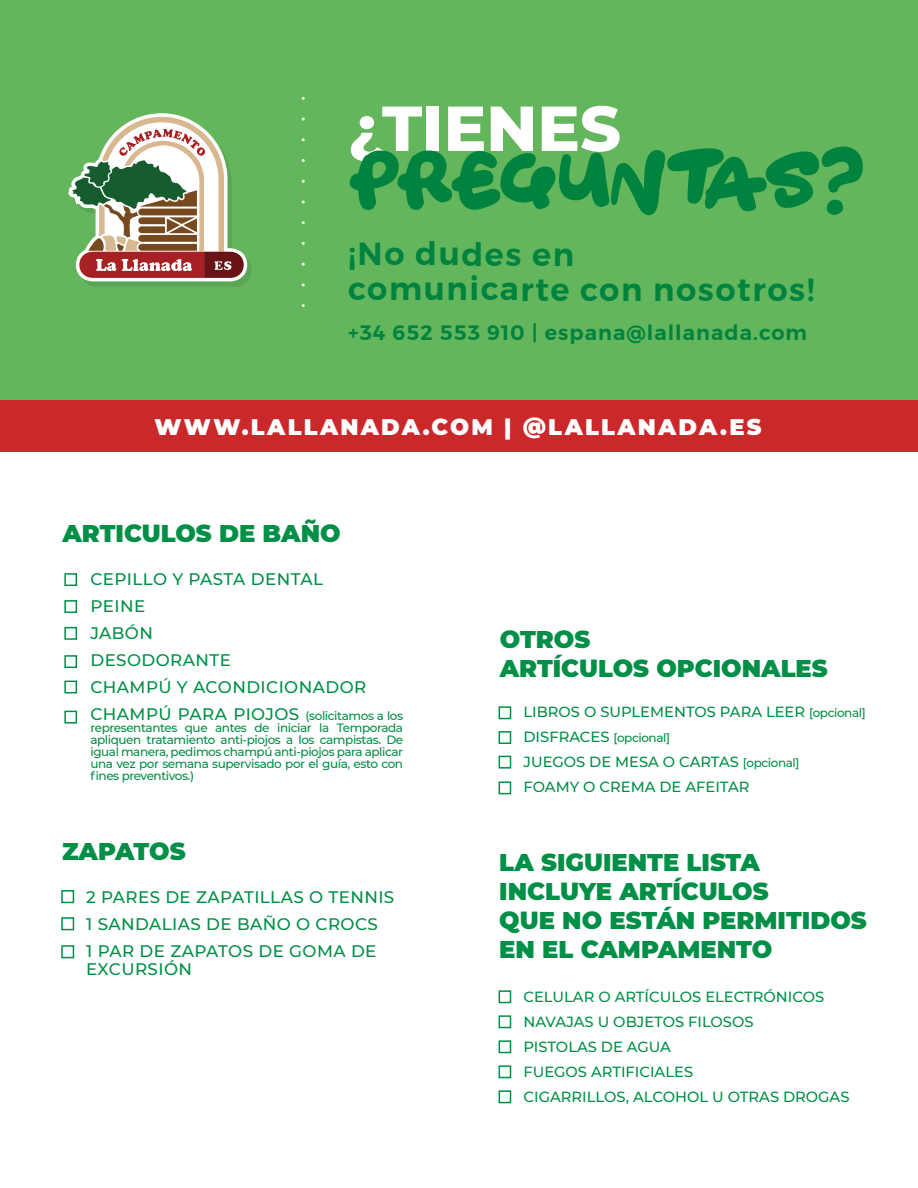
<style>
.page{position:relative;width:918px;height:1188px;background:#fff}
.page>*{position:absolute;margin:0;border:0;box-sizing:border-box;transform-origin:0 0}
.t1{font:800 63.3px "Montserrat";color:#fff}
.t2{font:60.3px "Only Organic";letter-spacing:-.05em;color:#00833f}
.t3{font:600 31.95px/35.2px "Gontserrat";letter-spacing:.045em;color:#00833f}
.t4{font:900 24.15px/29px "Montserrat";color:#008f46}
.t5{font:900 22.5px "Montserrat";letter-spacing:.1em;color:#fff}
.t6{font:600 20.7px "Gontserrat";letter-spacing:.05em;color:#00833f}
.t7{font:500 16.8px/27px "Montserrat";letter-spacing:.025em;color:#008f46}
.t8{font:500 14.7px/25px "Montserrat";color:#008f46}
.t9{font:500 12px/12px "Montserrat";letter-spacing:-.035em;color:#008f46;text-align:justify}
.s1{font-size:58.5px}
.s2{font-size:12px}
.s3{font-size:14.7px}
</style>
<div class="page">
<div style="left:0;top:0;width:918px;height:430px;background:#64b65d"></div>
<div style="left:499px;top:706px;width:12px;height:13px;border:2px solid #008f46"></div>
<div style="left:499px;top:731px;width:12px;height:13px;border:2px solid #008f46"></div>
<div style="left:499px;top:756px;width:12px;height:13px;border:2px solid #008f46"></div>
<div style="left:499px;top:781px;width:12px;height:13px;border:2px solid #008f46"></div>
<div style="left:499px;top:990px;width:12px;height:13px;border:2px solid #008f46"></div>
<div style="left:499px;top:1015px;width:12px;height:13px;border:2px solid #008f46"></div>
<div style="left:499px;top:1040px;width:12px;height:13px;border:2px solid #008f46"></div>
<div style="left:499px;top:1065px;width:12px;height:13px;border:2px solid #008f46"></div>
<div style="left:499px;top:1090px;width:12px;height:13px;border:2px solid #008f46"></div>
<div style="left:64px;top:573px;width:13px;height:13px;border:2px solid #008f46"></div>
<div style="left:64px;top:600px;width:13px;height:13px;border:2px solid #008f46"></div>
<div style="left:64px;top:627px;width:13px;height:13px;border:2px solid #008f46"></div>
<div style="left:64px;top:655px;width:13px;height:13px;border:2px solid #008f46"></div>
<div style="left:64px;top:681px;width:13px;height:12px;border:2px solid #008f46"></div>
<div style="left:64px;top:711px;width:13px;height:13px;border:2px solid #008f46"></div>
<div style="left:0;top:401px;width:918px;height:51px;background:#ca282a"></div>
<svg style="left:302px;top:119px;width:3px;height:168px"></svg>
<svg style="left:68px;top:113px;width:183px;height:174px"></svg>
<div style="left:61px;top:890px;width:13px;height:13px;border:2px solid #008f46"></div>
<div style="left:61px;top:917px;width:13px;height:13px;border:2px solid #008f46"></div>
<div style="left:61px;top:945px;width:13px;height:13px;border:2px solid #008f46"></div>
<h1 class="t1" style="left:348px;top:82px;width:274px">¿TIENES</h1>
<h2 class="t2" style="left:348px;top:145px;width:518px">PREGUNTAS<span class="s1">?</span></h2>
<h3 class="t3" style="left:348px;top:236px;width:468px">¡No dudes en<br>comunicarte con nosotros!</h3>
<h3 class="t6" style="left:348px;top:316px;width:460px">+34 652 553 910 | espana@lallanada.com</h3>
<h3 class="t5" style="left:155px;top:410px;width:608px">WWW.LALLANADA.COM | @LALLANADA.ES</h3>
<h3 class="t4" style="left:62px;top:518px;width:280px">ARTICULOS DE BAÑO</h3>
<h3 class="t7" style="left:90px;top:565px;width:314px">CEPILLO Y PASTA DENTAL<br>PEINE<br>JABÓN<br>DESODORANTE<br>CHAMPÚ Y ACONDICIONADOR<br>CHAMPÚ PARA PIOJOS <span class="s2">(solicitamos a los</span></h3>
<p class="t9" style="left:90px;top:721px;width:314px">representantes que antes de iniciar la Temporada apliquen tratamiento anti-piojos a los campistas. De igual manera, pedimos champú anti-piojos para aplicar una vez por semana supervisado por el guía, esto con fines preventivos.)</p>
<h3 class="t4" style="left:62px;top:835px;width:125px">ZAPATOS</h3>
<h3 class="t7" style="left:86px;top:882px;width:310px">2 PARES DE ZAPATILLAS O TENNIS<br>1 SANDALIAS DE BAÑO O CROCS<br>1 PAR DE ZAPATOS DE GOMA DE</h3>
<h3 class="t7" style="left:86px;top:954px;width:107px">EXCURSIÓN</h3>
<h3 class="t4" style="left:500px;top:623px;width:329px">OTROS<br>ARTÍCULOS OPCIONALES</h3>
<p class="t8" style="left:524px;top:699px;width:344px">LIBROS O SUPLEMENTOS PARA LEER <span class="s2">[opcional]</span></p>
<p class="t9" style="left:524px;top:732px;width:148px"><span class="s3">DISFRACES</span> [opcional]</p>
<p class="t8" style="left:524px;top:749px;width:277px">JUEGOS DE MESA O CARTAS <span class="s2">[opcional]<br></span>FOAMY O CREMA DE AFEITAR</p>
<h3 class="t4" style="left:499px;top:847px;width:369px">LA SIGUIENTE LISTA<br>INCLUYE ARTÍCULOS<br>QUE NO ESTÁN PERMITIDOS<br>EN EL CAMPAMENTO</h3>
<p class="t8" style="left:524px;top:984px;width:328px">CELULAR O ARTÍCULOS ELECTRÓNICOS<br>NAVAJAS U OBJETOS FILOSOS<br>PISTOLAS DE AGUA<br>FUEGOS ARTIFICIALES<br>CIGARRILLOS, ALCOHOL U OTRAS DROGAS</p>
</div>
